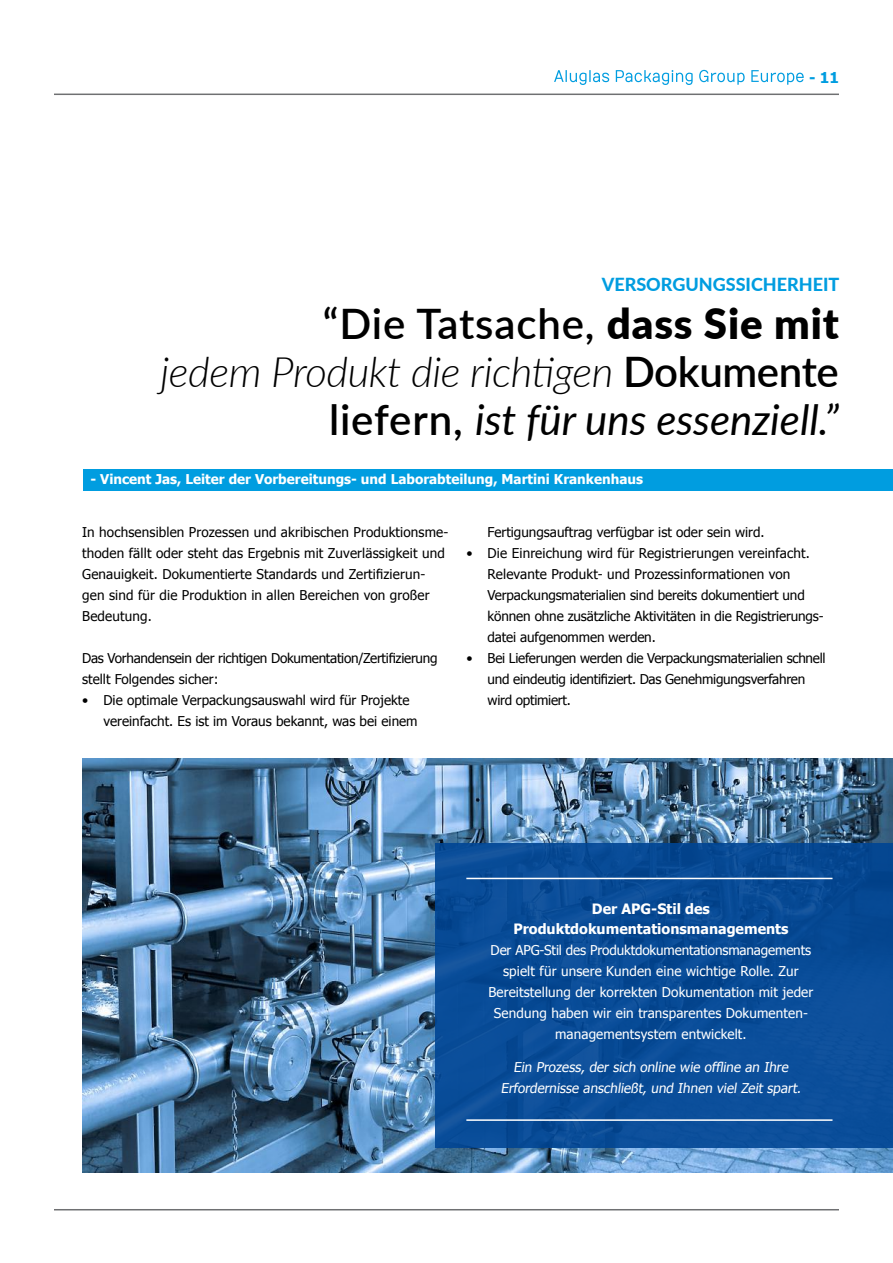
<style>
.page{position:relative;width:893px;height:1263px;background:#fff}
.page>*{position:absolute;margin:0;border:0;box-sizing:border-box;transform-origin:0 0}
.t1{font:600 42px/48px "Lato";letter-spacing:.02em;color:#000;text-align:right}
.t2{font:800 18px "Lato";color:#009de0}
.t3{font:700 15px "Tahoma";color:#009de0}
.t4{font:700 14.25px/19.5px "Tahoma";color:#fff;text-align:center}
.t5{font:13.5px/21px "Tahoma";color:#000}
.t6{font:13.5px/21px "Tahoma";letter-spacing:.01em;color:#fff;text-align:center}
.t7{font:13.5px/21px "Tahoma";letter-spacing:-.02em;color:#000}
.t8{font:700 13.5px "Tahoma";color:#fff}
.s1{font-weight:900}
.s2{font-weight:300;font-style:italic}
.s3{font-weight:400;font-style:italic}
</style>
<div class="page">
<div style="left:83px;top:469px;width:810px;height:22px;background:#009de0"></div>
<hr style="left:54px;top:1209px;width:785px;height:1px;background:#6f7072">
<svg style="left:554px;top:70px;width:55px;height:15px"></svg>
<svg style="left:616px;top:70px;width:77px;height:15px"></svg>
<svg style="left:699px;top:70px;width:46px;height:15px"></svg>
<svg style="left:751px;top:70px;width:53px;height:15px"></svg>
<hr style="left:54px;top:94px;width:785px;height:1px;background:#6f7072">
<img style="left:82px;top:758px;width:811px;height:414px">
<div style="left:435px;top:843px;width:458px;height:304px;background:linear-gradient(to right,#0a4d98,#094c97)"></div>
<hr style="left:466px;top:878px;width:366px;height:1px;background:#fff">
<hr style="left:466px;top:1119px;width:366px;height:2px;background:#fff">
<p class="t3" style="left:809px;top:67px;width:31px">- 11</p>
<h2 class="t2" style="left:602px;top:271px;width:239px">VERSORGUNGSSICHERHEIT</h2>
<h1 class="t1" style="left:161px;top:298px;width:680px">“Die Tatsache, <span class="s1">dass Sie mit<br></span><span class="s2">jedem Produkt die richtigen</span> Dokumente liefern, <span class="s3">ist für uns essenziell.”</span></h1>
<p class="t8" style="left:90px;top:470px;width:554px">- Vincent Jas, Leiter der Vorbereitungs- und Laborabteilung, Martini Krankenhaus</p>
<p class="t5" style="left:82px;top:521px;width:368px">In hochsensiblen Prozessen und akribischen Produktionsme&shy;thoden fällt oder steht das Ergebnis mit Zuverlässigkeit und Genauigkeit. Dokumentierte Standards und Zertifizierun&shy;gen sind für die Produktion in allen Bereichen von großer Bedeutung.</p>
<p class="t7" style="left:82px;top:647px;width:357px">Das Vorhandensein der richtigen Dokumentation/Zertifizierung stellt Folgendes sicher:</p>
<p class="t5" style="left:103px;top:689px;width:316px;text-indent:-21px">• Die optimale Verpackungsauswahl wird für Projekte vereinfacht. Es ist im Voraus bekannt, was bei einem</p>
<p class="t5" style="left:488px;top:521px;width:278px">Fertigungsauftrag verfügbar ist oder sein wird.</p>
<p class="t5" style="left:488px;top:542px;width:337px;text-indent:-21px">• Die Einreichung wird für Registrierungen vereinfacht.<br>Relevante Produkt- und Prozessinformationen von Verpackungsmaterialien sind bereits dokumentiert und können ohne zusätzliche Aktivitäten in die Registrierungs&shy;datei aufgenommen werden.</p>
<p class="t7" style="left:488px;top:647px;width:340px;text-indent:-21px">• Bei Lieferungen werden die Verpackungsmaterialien schnell und eindeutig identifiziert. Das Genehmigungsverfahren wird optimiert.</p>
<p class="t4" style="left:513px;top:898px;width:277px">Der APG-Stil des<br>Produktdokumentationsmanagements</p>
<p class="t6" style="left:488px;top:938px;width:327px">Der APG-Stil des Produktdokumentationsmanagements spielt für unsere Kunden eine wichtige Rolle. Zur Bereitstellung der korrekten Dokumentation mit jeder Sendung haben wir ein transparentes Dokumenten&shy;managementsystem entwickelt.</p>
<p class="t6" style="left:501px;top:1055px;width:304px">Ein Prozess, der sich online wie offline an Ihre<br>Erfordernisse anschließt, und Ihnen viel Zeit spart.</p>
</div>
